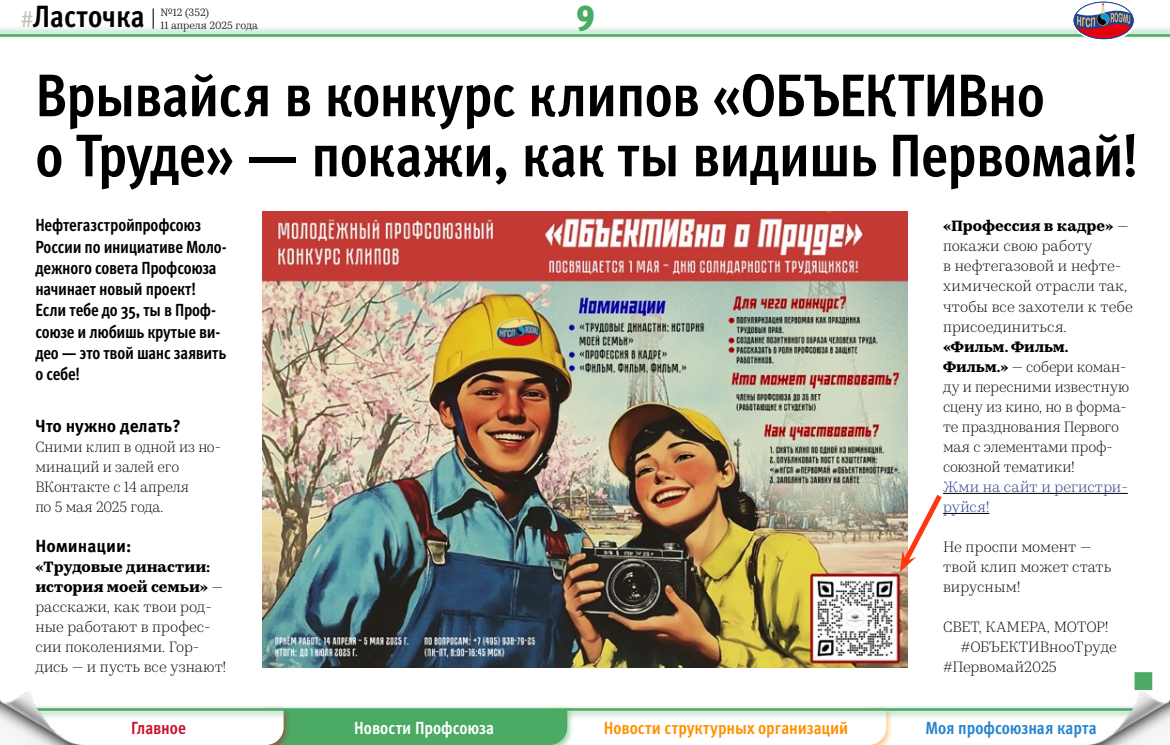
<style>
.page{position:relative;width:1170px;height:745px;background:#fff}
.page>*{position:absolute;margin:0;border:0;box-sizing:border-box;transform-origin:0 0}
.t1{font:700 condensed 60px/60px "Meta Pro";letter-spacing:-.015em;color:#000}
.t2{font:900 condensed 36.25px "Meta Pro";color:#4baa64}
.t3{font:700 condensed 30.75px "Meta Pro";color:#000}
.t4{font:700 condensed 17.5px/21.2px "Meta Pro";letter-spacing:-.015em;color:#000}
.t5{font:700 condensed 17.5px "Meta Pro";color:#ff9000}
.t6{font:700 17.5px "Meta Pro";color:#000}
.t7{font:700 condensed 17.5px "Meta Pro";letter-spacing:-.005em;color:#2585d0}
.t8{font:700 condensed 17.5px "Meta Pro";color:#fff}
.t9{font:700 condensed 17.5px "Meta Pro";letter-spacing:-.005em;color:#c8142d}
.t10{font:300 15px/20px "Kazimir Text";color:#000}
.t11{font:300 15px/20px "Kazimir Text";letter-spacing:.01em;color:#243282}
.t12{font:10.62px/12.5px "Kazimir Text";color:#000}
.s1{font-weight:400;font-stretch:normal;font-size:22.5px;color:#c6c0be}
.s2{font-weight:700}
</style>
<div class="page">
<img style="left:262px;top:211px;width:645px;height:456px">
<hr style="left:943px;top:493px;width:184px;height:1px;background:#000">
<hr style="left:943px;top:513px;width:46px;height:1px;background:#000">
<div style="left:943px;top:671px;width:209px;height:18px;background:#4baa64"></div>
<div style="left:942px;top:671px;width:192px;height:19px;background:#fff"></div>
<svg style="left:898px;top:489px;width:48px;height:82px"></svg>
<svg style="left:153px;top:8px;width:1px;height:16px"></svg>
<div style="left:0;top:24px;width:1169px;height:17px;background:#4baa64;opacity:.3"></div>
<hr style="left:0;top:34px;width:1169px;height:3px;background:#4baa64">
<svg style="left:272px;top:720px;width:620px;height:24px"></svg>
<div style="left:0;top:703px;width:1169px;height:17px;background:#4baa64;opacity:.3"></div>
<hr style="left:0;top:707px;width:1169px;height:3px;background:#4baa64">
<img style="left:0;top:691px;width:87px;height:53px">
<img style="left:1082px;top:691px;width:87px;height:53px">
<svg style="left:1072px;top:2px;width:63px;height:38px"></svg>
<div style="left:1072px;top:0;width:63px;height:41px;border:1px solid #fff;border-radius:50%"></div>
<h3 class="t3" style="left:21px;top:-7px;width:125px"><span class="s1">#</span>Ласточка</h3>
<p class="t12" style="left:160px;top:6px;width:99px">№12 (352)<br>11 апреля 2025 года</p>
<h2 class="t2" style="left:576px;top:-12px;width:20px">9</h2>
<h1 class="t1" style="left:35px;top:62px;width:1104px">Врывайся в конкурс клипов «ОБЪЕКТИВно<br>о Труде» — покажи, как ты видишь Первомай!</h1>
<p class="t10" style="left:943px;top:215px;width:191px"><span class="s2">«Профессия в кадре»</span> — покажи свою работу<br>в неф тегазовой и нефте&shy;химической отрасли так, чтобы все захотели к тебе присоединиться.</p>
<p class="t10" style="left:943px;top:335px;width:188px"><span class="s2">«Фильм. Фильм.<br>Фильм.»</span> — собери коман&shy;ду и пересними известную сцену из кино, но в форма&shy;те празднования Первого мая с элементами проф&shy;союзной тематики!</p>
<p class="t11" style="left:943px;top:475px;width:186px">Жми на сайт и регистри&shy;руйся!</p>
<p class="t10" style="left:943px;top:535px;width:170px">Не проспи момент — твой клип может стать вирусным!</p>
<p class="t10" style="left:943px;top:615px;width:167px">СВЕТ, КАМЕРА, МОТОР!</p>
<p class="t10" style="left:960px;top:635px;width:157px">#ОБЪЕКТИВнооТруде</p>
<p class="t10" style="left:943px;top:655px;width:115px">#Первомай2025</p>
<p class="t4" style="left:35px;top:213px;width:192px">Нефтегазстройпроф союз<br>России по инициативе Моло&shy;дежного совета Проф союза начинает новый проект!<br>Если тебе до 35, ты в Проф&shy;союзе и любишь крутые ви&shy;део — это твой шанс заявить о себе!</p>
<p class="t6" style="left:35px;top:411px;width:147px">Что нужно делать?</p>
<p class="t10" style="left:35px;top:435px;width:187px">Сними клип в одной из но&shy;минаций и залей его<br>ВКонтакте с 14 апреля<br>по 5 мая 2025 года.</p>
<p class="t6" style="left:35px;top:532px;width:97px">Номинации:</p>
<p class="t10" style="left:35px;top:555px;width:192px"><span class="s2">«Трудовые династии: история моей семьи»</span> — расскажи, как твои род&shy;ные работают в профес&shy;сии поколениями. Гор&shy;дись — и пусть все узнают!</p>
<p class="t9" style="left:131px;top:713px;width:56px">Главное</p>
<p class="t8" style="left:354px;top:713px;width:141px">Новости Профсоюза</p>
<p class="t5" style="left:603px;top:713px;width:246px">Новости структурных организаций</p>
<p class="t7" style="left:925px;top:713px;width:173px">Моя профсоюзная карта</p>
</div>
